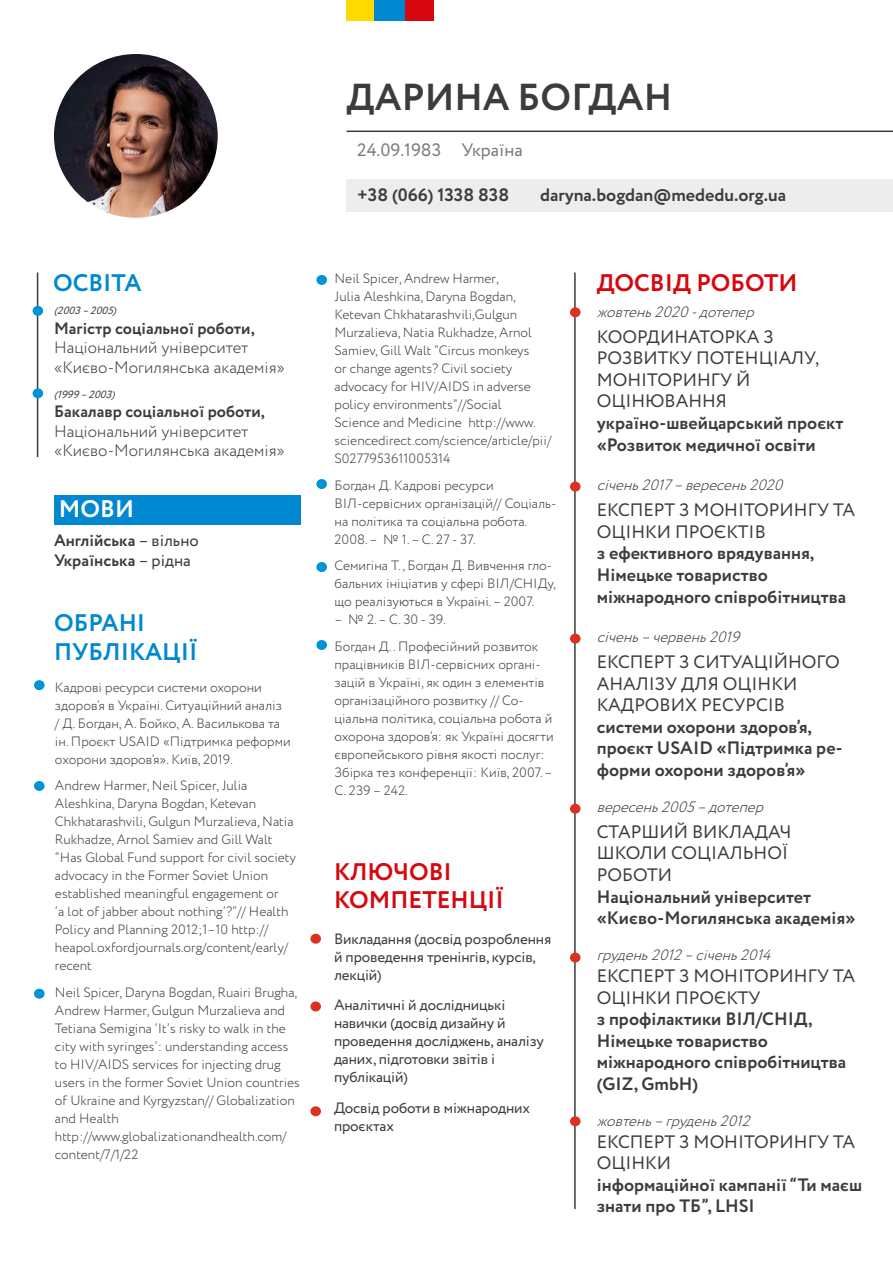
<style>
.page{position:relative;width:893px;height:1263px;background:#fff}
.page>*{position:absolute;margin:0;border:0;box-sizing:border-box;transform-origin:0 0}
.t1{font:700 37.5px "Circe";color:#3c3c3b}
.t2{font:700 24px/28.8px "Circe";color:#d70710}
.t3{font:700 24px/28.8px "Circe";color:#0089d0}
.t4{font:700 24px "Circe";color:#fff}
.t5{font:700 18px/21.6px "Circe";color:#3c3c3b}
.t6{font:18px/21.6px "Circe";color:#3c3c3b}
.t7{font:18px "Circe";color:#7c7b7b}
.t8{font:300 16.5px/19.5px "Circe";color:#3c3c3b}
.t9{font:700 16.5px/19.5px "Circe";color:#3c3c3b}
.t10{font:15px/18px "Circe";letter-spacing:-.01em;color:#3c3c3b}
.t11{font:italic 300 15px "Circe";color:#3c3c3b}
.t12{font:300 13.5px/18px "Circe";color:#3c3c3b}
.t13{font:italic 10.5px "Circe";color:#3c3c3b}
.s1{font-weight:400}
</style>
<div class="page">
<div style="left:54px;top:495px;width:246px;height:29px;background:#0089d0"></div>
<hr style="left:574px;top:272px;width:2px;height:937px;background:#3c3c3b">
<hr style="left:37px;top:272px;width:1px;height:185px;background:#3c3c3b">
<img style="left:54px;top:54px;width:164px;height:164px;border-radius:82px">
<div style="left:347px;top:179px;width:546px;height:33px;background:#ededed"></div>
<hr style="left:347px;top:131px;width:546px;height:1px;background:#3c3c3b">
<div style="left:347px;top:0;width:28px;height:21px;background:#ffda00"></div>
<div style="left:405px;top:0;width:28px;height:21px;background:#d70710"></div>
<div style="left:375px;top:0;width:30px;height:21px;background:#0089d0"></div>
<div style="left:570px;top:307px;width:11px;height:10px;background:#db3120;border-radius:50%"></div>
<div style="left:33px;top:306px;width:10px;height:10px;background:#0093d6;border-radius:50%"></div>
<div style="left:33px;top:388px;width:10px;height:10px;background:#0093d6;border-radius:50%"></div>
<div style="left:310px;top:934px;width:11px;height:10px;background:#db3120;border-radius:50%"></div>
<div style="left:310px;top:1001px;width:11px;height:10px;background:#db3120;border-radius:50%"></div>
<div style="left:310px;top:1106px;width:11px;height:10px;background:#db3120;border-radius:50%"></div>
<div style="left:570px;top:804px;width:11px;height:10px;background:#db3120;border-radius:50%"></div>
<div style="left:570px;top:952px;width:11px;height:10px;background:#db3120;border-radius:50%"></div>
<div style="left:570px;top:1116px;width:11px;height:10px;background:#db3120;border-radius:50%"></div>
<div style="left:570px;top:634px;width:11px;height:10px;background:#db3120;border-radius:50%"></div>
<div style="left:570px;top:482px;width:11px;height:10px;background:#db3120;border-radius:50%"></div>
<div style="left:34px;top:680px;width:11px;height:10px;background:#0093d6;border-radius:50%"></div>
<div style="left:34px;top:781px;width:11px;height:10px;background:#0093d6;border-radius:50%"></div>
<div style="left:34px;top:989px;width:11px;height:10px;background:#0093d6;border-radius:50%"></div>
<div style="left:316px;top:640px;width:11px;height:10px;background:#0093d6;border-radius:50%"></div>
<div style="left:316px;top:562px;width:11px;height:10px;background:#0093d6;border-radius:50%"></div>
<div style="left:316px;top:479px;width:11px;height:10px;background:#0093d6;border-radius:50%"></div>
<div style="left:316px;top:275px;width:11px;height:10px;background:#0093d6;border-radius:50%"></div>
<h1 class="t1" style="left:347px;top:72px;width:327px">ДАРИНА БОГДАН</h1>
<h3 class="t7" style="left:357px;top:138px;width:167px">24.09.1983 Україна</h3>
<h3 class="t5" style="left:357px;top:184px;width:153px">+38 (066) 1338 838</h3>
<h3 class="t5" style="left:540px;top:184px;width:248px">daryna.bogdan@mededu.org.ua</h3>
<p class="t12" style="left:334px;top:270px;width:218px">Neil Spicer, Andrew Harmer,<br>Julia Aleshkina, Daryna Bogdan,<br>Ketevan Chkhatarashvili,Gulgun<br>Murzalieva, Natia Rukhadze, Arnol<br>Samiev, Gill Walt “Circus monkeys<br>or change agents? Civil society advocacy for HIV/AIDS in adverse policy environments”//Social<br>Science and Medicine http://www. sciencedirect.com/science/article/pii/<br>S0277953611005314</p>
<p class="t12" style="left:334px;top:476px;width:224px">Богдан Д. Кадрові ресурси<br>ВІЛ-сервісних організацій// Соціаль&shy;на політика та соціальна робота.<br>2008. – № 1. – С. 27 - 37.</p>
<p class="t12" style="left:334px;top:557px;width:223px">Семигіна Т., Богдан Д. Вивчення гло&shy;бальних ініціатив у сфері ВІЛ/СНІДу, що реалізуються в Україні. – 2007.</p>
<p class="t12" style="left:334px;top:607px;width:205px;line-height:26.5px">– № 2. – С. 30 - 39.<br>Богдан Д.. Професійний розвиток</p>
<p class="t12" style="left:334px;top:655px;width:221px">працівників ВІЛ-сервісних органі&shy;зацій в Україні, як один з елементів організаційного розвитку // Со&shy;ціальна політика, соціальна робота й охорона здоров’я: як Україні досягти європейського рівня якості послуг:<br>Збірка тез конференції: Київ, 2007. – С. 239 – 242.</p>
<h2 class="t3" style="left:53px;top:270px;width:90px">ОСВІТА</h2>
<h2 class="t2" style="left:597px;top:270px;width:202px">ДОСВІД РОБОТИ</h2>
<p class="t11" style="left:597px;top:302px;width:164px">жовтень2020-дотепер</p>
<h3 class="t6" style="left:597px;top:326px;width:224px">КООРДИНАТОРКА З<br>РОЗВИТКУ ПОТЕНЦІАЛУ,<br>МОНІТОРИНГУ Й<br>ОЦІНЮВАННЯ</h3>
<h3 class="t5" style="left:597px;top:413px;width:248px">україно-швейцарський проєкт «Розвиток медичної освіти</h3>
<p class="t11" style="left:597px;top:475px;width:193px">січень2017–вересень2020</p>
<h3 class="t6" style="left:597px;top:500px;width:260px">ЕКСПЕРТ З МОНІТОРИНГУ ТА<br>ОЦІНКИ ПРОЄКТІВ</h3>
<h3 class="t5" style="left:597px;top:543px;width:251px">з ефективного врядування,<br>Німецьке товариство міжнародного співробітництва</h3>
<p class="t11" style="left:597px;top:627px;width:150px">січень–червень2019</p>
<h3 class="t6" style="left:597px;top:652px;width:245px">ЕКСПЕРТ З СИТУАЦІЙНОГО<br>АНАЛІЗУ ДЛЯ ОЦІНКИ<br>КАДРОВИХ РЕСУРСІВ</h3>
<h3 class="t5" style="left:597px;top:717px;width:247px">системи охорони здоров’я, проєкт USAID «Підтримка ре&shy;форми охорони здоров’я»</h3>
<p class="t11" style="left:597px;top:797px;width:173px">вересень2005–дотепер</p>
<h3 class="t6" style="left:597px;top:821px;width:196px">СТАРШИЙ ВИКЛАДАЧ<br>ШКОЛИ СОЦІАЛЬНОЇ<br>РОБОТИ</h3>
<h3 class="t5" style="left:597px;top:886px;width:260px">Національний університет «Києво-Могилянська академія»</h3>
<p class="t11" style="left:597px;top:945px;width:181px">грудень2012–січень2014</p>
<h3 class="t6" style="left:597px;top:965px;width:260px">ЕКСПЕРТ З МОНІТОРИНГУ ТА<br>ОЦІНКИ ПРОЄКТУ</h3>
<h3 class="t5" style="left:597px;top:1009px;width:251px">з профілактики ВІЛ/СНІД,<br>Німецьке товариство міжнародного співробітництва (GIZ, GmbH)</h3>
<p class="t11" style="left:597px;top:1111px;width:160px">жовтень–грудень2012</p>
<h3 class="t6" style="left:597px;top:1131px;width:260px">ЕКСПЕРТ З МОНІТОРИНГУ ТА<br>ОЦІНКИ</h3>
<h3 class="t5" style="left:597px;top:1174px;width:267px">інформаційної кампанії “Ти маєш знати про ТБ”, LHSI</h3>
<p class="t13" style="left:54px;top:304px;width:67px">(2003–2005)</p>
<p class="t9" style="left:54px;top:319px;width:202px">Магістр соціальної роботи,</p>
<p class="t8" style="left:54px;top:338px;width:232px">Національний університет «Києво-Могилянська академія»</p>
<p class="t13" style="left:54px;top:387px;width:66px">(1999–2003)</p>
<p class="t9" style="left:54px;top:403px;width:212px">Бакалавр соціальної роботи,</p>
<p class="t8" style="left:54px;top:422px;width:232px">Національний університет «Києво-Могилянська академія»</p>
<h2 class="t4" style="left:59px;top:493px;width:77px">МОВИ</h2>
<p class="t9" style="left:54px;top:531px;width:146px">Англійська <span class="s1">– вільно<br></span>Українська <span class="s1">– рідна</span></p>
<h2 class="t3" style="left:54px;top:609px;width:145px">ОБРАНІ<br>ПУБЛІКАЦІЇ</h2>
<p class="t12" style="left:55px;top:678px;width:237px">Кадрові ресурси системи охорони здоров’я в Україні. Ситуаційний аналіз<br>/ Д. Богдан, А. Бойко, А. Василькова та ін. Проєкт USAID «Підтримка реформи охорони здоров’я». Київ, 2019.</p>
<p class="t12" style="left:55px;top:777px;width:243px">Andrew Harmer, Neil Spicer, Julia Aleshkina, Daryna Bogdan, Ketevan Chkhatarashvili, Gulgun Murzalieva, Natia Rukhadze, Arnol Samiev and Gill Walt “Has Global Fund support for civil society advocacy in the Former Soviet Union established meaningful engagement or<br>‘a lot of jabber about nothing’?”// Health Policy and Planning 2012;1–10 http:// heapol.oxfordjournals.org/content/early/ recent</p>
<p class="t12" style="left:55px;top:983px;width:246px">Neil Spicer, Daryna Bogdan, Ruairi Brugha, Andrew Harmer, Gulgun Murzalieva and Tetiana Semigina ‘It’s risky to walk in the city with syringes’: understanding access to HIV/AIDS services for injecting drug users in the former Soviet Union countries of Ukraine and Kyrgyzstan// Globalization and Health http://www.globalizationandhealth.com/ content/7/1/22</p>
<h2 class="t2" style="left:334px;top:858px;width:171px">КЛЮЧОВІ<br>КОМПЕТЕНЦІЇ</h2>
<p class="t10" style="left:334px;top:930px;width:219px">Викладання (досвід розроблення й проведення тренінгів, курсів, лекцій)</p>
<p class="t10" style="left:334px;top:997px;width:211px">Аналітичні й дослідницькі навички (досвід дизайну й проведення досліджень, аналізу даних, підготовки звітів і публікацій)</p>
<p class="t10" style="left:334px;top:1099px;width:198px">Досвід роботи в міжнародних проєктах</p>
</div>
